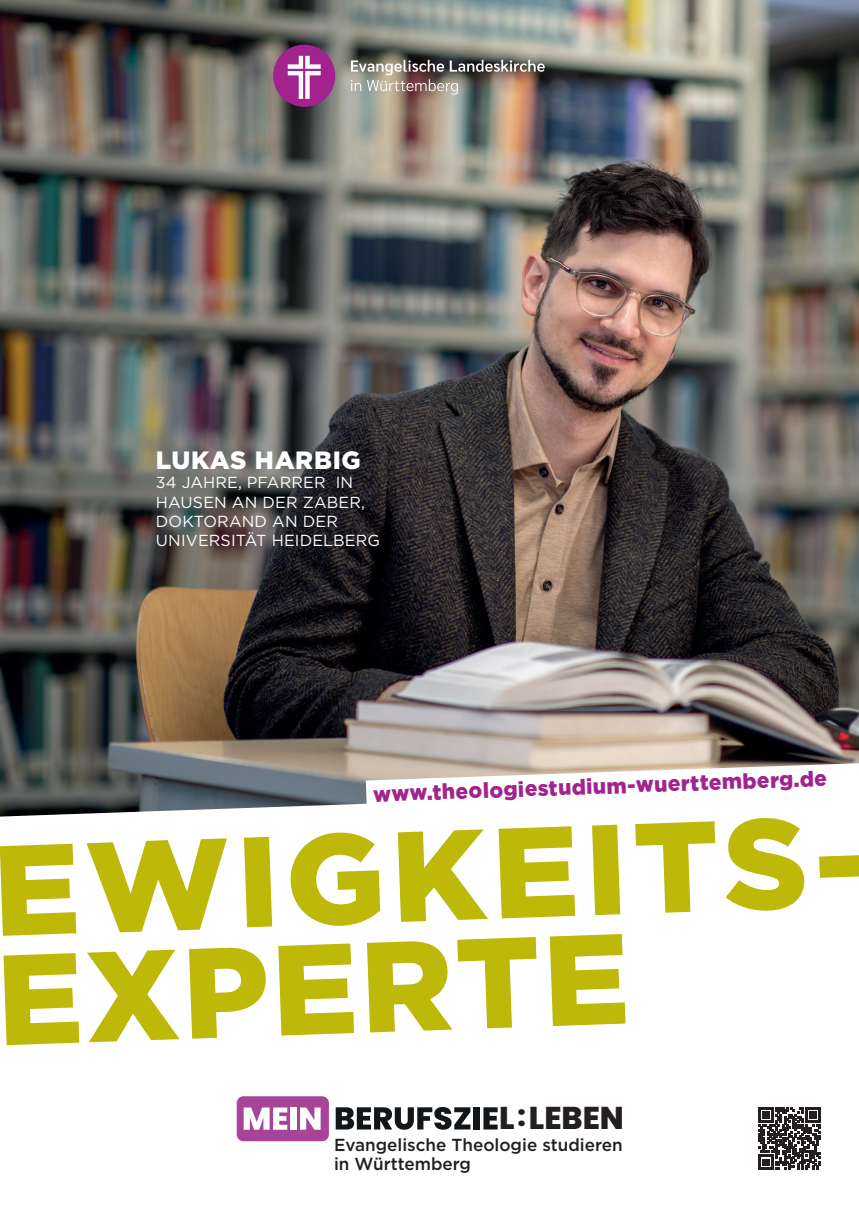
<style>
.page{position:relative;width:859px;height:1208px;background:#fff}
.page>*{position:absolute;margin:0;border:0;box-sizing:border-box;transform-origin:0 0}
.t1{font:900 128px/109.4px "Gotham";color:#beb809}
.t2{font:800 31.5px "Poppins";color:#231f20}
.t3{font:900 25px "Gotham";letter-spacing:.03em;color:#fff}
.t4{font:900 21.5px "Gotham";color:#a2238e}
.t5{font:500 17.4px/19px "Gotham";color:#231f20}
.t6{font:16px/19.2px "Gotham";letter-spacing:.01em;color:#fff}
.s1{font-size:28px}
</style>
<div class="page">
<img style="left:0;top:0;width:859px;height:786px">
<svg style="left:0;top:786px;width:366px;height:314px"></svg>
<svg style="left:366px;top:763px;width:493px;height:41px"></svg>
<div style="left:237px;top:1096px;width:92px;height:45px;background:#a84498;border-radius:7px"></div>
<svg style="left:244px;top:1107px;width:43px;height:22px"></svg>
<div style="left:290px;top:1107px;width:6px;height:22px;background:#fff"></div>
<svg style="left:300px;top:1107px;width:21px;height:22px"></svg>
<svg style="left:336px;top:1107px;width:134px;height:22px"></svg>
<div style="left:474px;top:1107px;width:6px;height:22px;background:#131619"></div>
<svg style="left:483px;top:1107px;width:15px;height:22px"></svg>
<div style="left:273px;top:45px;width:62px;height:62px;background:#a2238e;border-radius:50%"></div>
<svg style="left:288px;top:56px;width:33px;height:43px"></svg>
<img style="left:351px;top:60px;width:194px;height:35px">
<svg style="left:758px;top:1107px;width:62px;height:62px"></svg>
<h3 class="t3" style="left:156px;top:443px;width:206px">LUKAS HARBIG</h3>
<p class="t6" style="left:156px;top:473px;width:226px">34 JAHRE, PFARRER IN<br>HAUSEN AN DER ZABER,<br>DOKTORAND AN DER<br>UNIVERSITÄT HEIDELBERG</p>
<h3 class="t4" style="left:373px;top:779px;width:455px;rotate:-2deg">www.theologiestudium-wuerttemberg.de</h3>
<h1 class="t1" style="left:-9px;top:834px;width:887px;rotate:-2deg">EWIGKEITS-<br>EXPERTE</h1>
<h2 class="t2" style="left:499px;top:1100px;width:126px">L <span class="s1">:</span>LEBEN</h2>
<p class="t5" style="left:334px;top:1134px;width:290px">Evangelische Theologie studieren in Württemberg</p>
</div>
